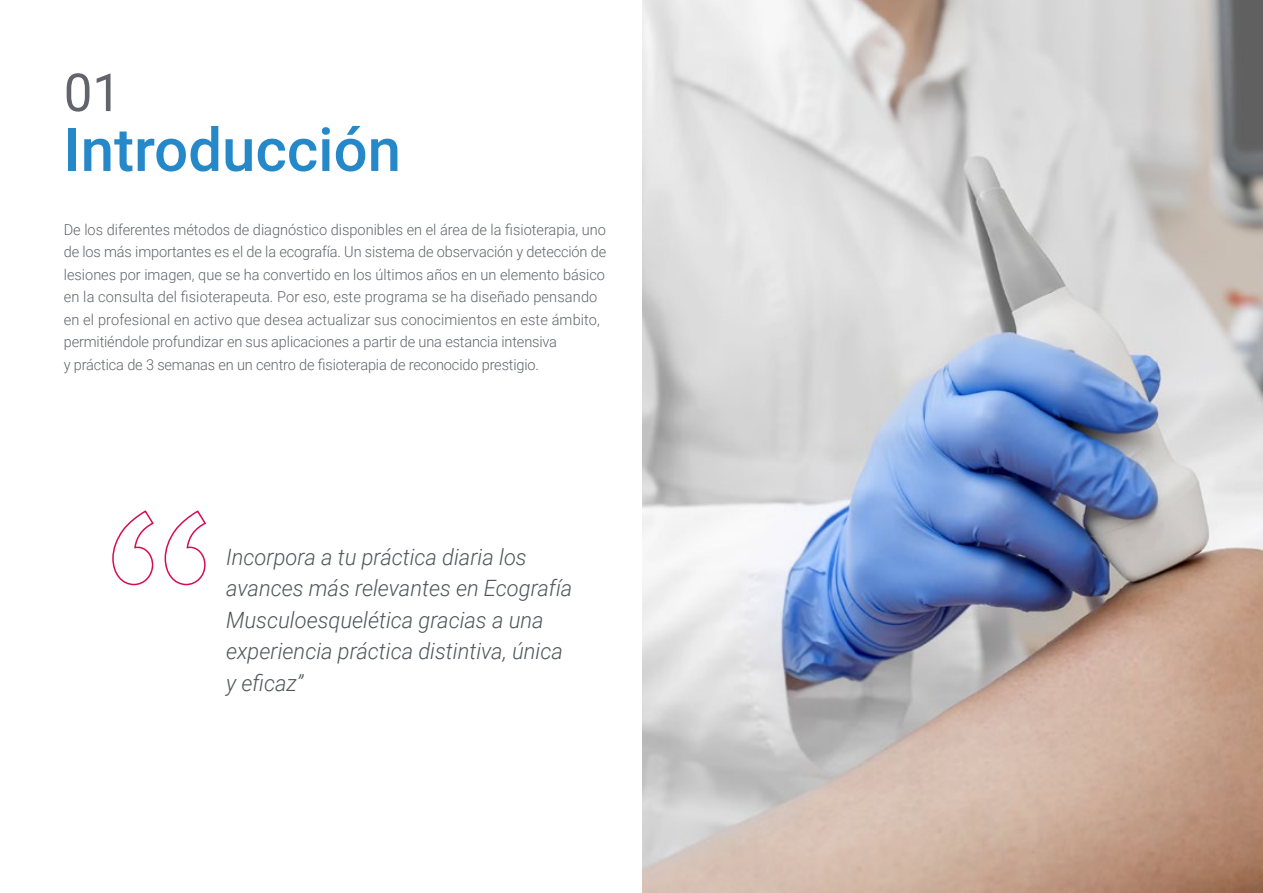
<style>
.page{position:relative;width:1263px;height:893px;background:#fff}
.page>*{position:absolute;margin:0;border:0;box-sizing:border-box;transform-origin:0 0}
.t1{font:500 60px "Roboto";color:#2488c9}
.t2{font:52.5px "Roboto";color:#61646a}
.t3{font:italic 300 22.5px/31.5px "Roboto";color:#52555b}
.t4{font:300 15px/22.5px "Roboto";color:#61646a}
</style>
<div class="page">
<img style="left:642px;top:0;width:621px;height:893px">
<svg style="left:112px;top:510px;width:95px;height:76px"></svg>
<h2 class="t2" style="left:64px;top:56px;width:59px">01</h2>
<h1 class="t1" style="left:64px;top:108px;width:339px">Introducción</h1>
<p class="t4" style="left:64px;top:217px;width:544px">De los diferentes métodos de diagnóstico disponibles en el área de la fisioterapia, uno de los más importantes es el de la ecografía. Un sistema de observación y detección de lesiones por imagen, que se ha convertido en los últimos años en un elemento básico en la consulta del fisioterapeuta. Por eso, este programa se ha diseñado pensando en el profesional en activo que desea actualizar sus conocimientos en este ámbito, permitiéndole profundizar en sus aplicaciones a partir de una estancia intensiva<br>y práctica de 3 semanas en un centro de fisioterapia de reconocido prestigio.</p>
<h3 class="t3" style="left:226px;top:540px;width:348px">Incorpora a tu práctica diaria los avances más relevantes en Ecografía<br>Musculoesquelética gracias a una experiencia práctica distintiva, única y eficaz”</h3>
</div>
